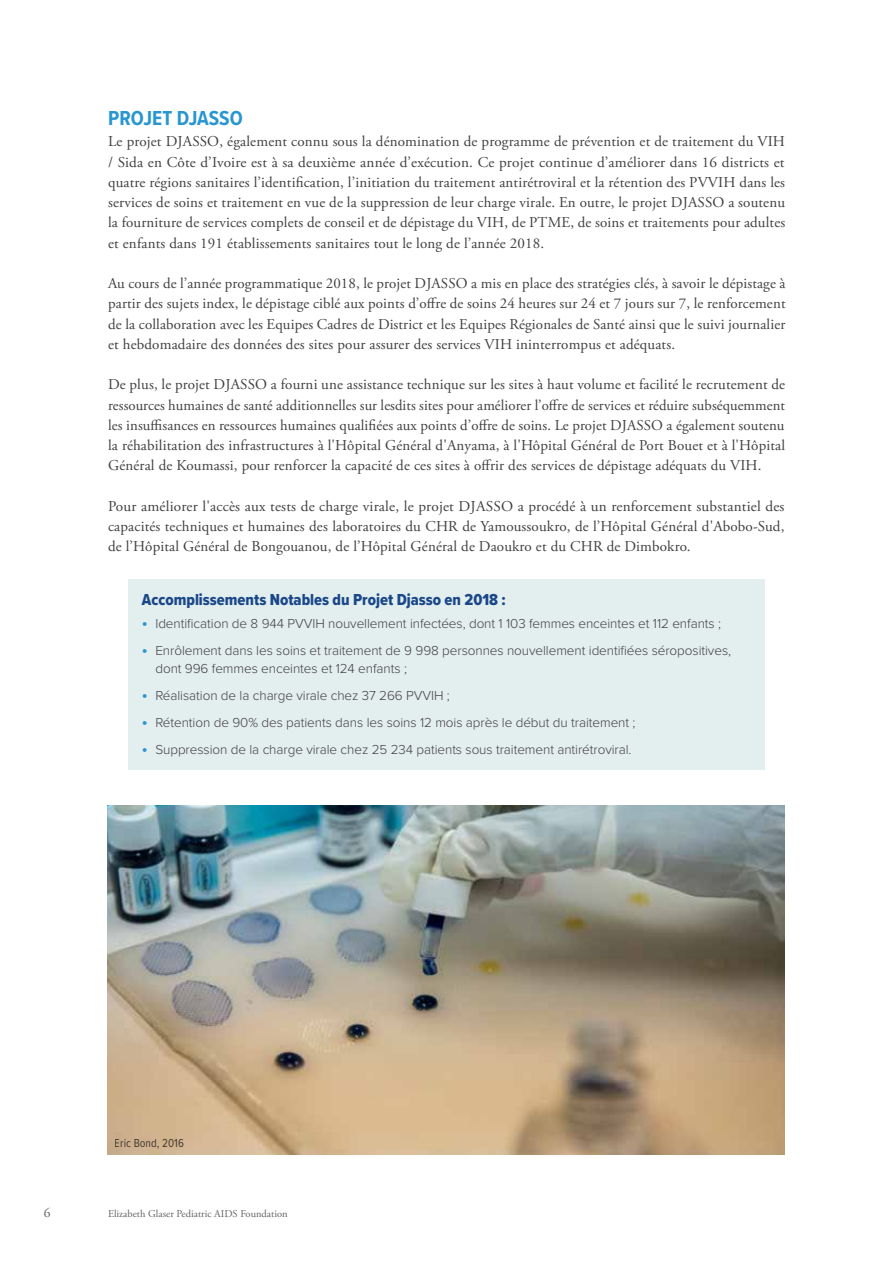
<style>
.page{position:relative;width:893px;height:1263px;background:#fff}
.page>*{position:absolute;margin:0;border:0;box-sizing:border-box;transform-origin:0 0}
.t1{font:700 21px "Proxima Nova Cond";color:#2896d0}
.t2{font:16.5px "Proxima Nova Cond Extrabld";color:#194788}
.t3{font:15px/20.2px "Adobe Garamond Pro";letter-spacing:.01em;color:#414042;text-align:justify}
.t4{font:300 13.5px/18px "Proxima Nova";letter-spacing:-.005em;color:#414042}
.t5{font:13.5px "Adobe Garamond Pro";color:#636466}
.t6{font:12px "Proxima Nova Cond";color:#231f20}
.t7{font:10.5px "Adobe Garamond Pro";color:#636466}
.s1{font-family:"Proxima Nova Cond";font-weight:700;font-size:16.5px;color:#2896d0}
</style>
<div class="page">
<div style="left:128px;top:579px;width:637px;height:43px;background:#e3eeee"></div>
<div style="left:128px;top:604px;width:637px;height:40px;background:#e3eeee"></div>
<div style="left:128px;top:631px;width:637px;height:58px;background:#e3eeee"></div>
<div style="left:128px;top:676px;width:637px;height:40px;background:#e3eeee"></div>
<div style="left:128px;top:703px;width:637px;height:40px;background:#e3eeee"></div>
<div style="left:128px;top:730px;width:637px;height:40px;background:#e3eeee"></div>
<img style="left:108px;top:805px;width:676px;height:349px">
<h1 class="t1" style="left:108px;top:102px;width:136px">PROJET DJASSO</h1>
<p class="t3" style="left:108px;top:132px;width:679px">Le projet DJASSO, également connu sous la dénomination de programme de prévention et de traitement du VIH / Sida en Côte d’Ivoire est à sa deuxième année d’exécution. Ce projet continue d’améliorer dans 16 districts et quatre régions sanitaires l’identification, l’initiation du traitement antirétroviral et la rétention des PVVIH dans les services de soins et traitement en vue de la suppression de leur charge virale. En outre, le projet DJASSO a soutenu la fourniture de services complets de conseil et de dépistage du VIH, de PTME, de soins et traitements pour adultes et enfants dans 191 établissements sanitaires tout le long de l’année 2018.</p>
<p class="t3" style="left:108px;top:274px;width:679px">Au cours de l’année programmatique 2018, le projet DJASSO a mis en place des stratégies clés, à savoir le dépistage à partir des sujets index, le dépistage ciblé aux points d’offre de soins 24 heures sur 24 et 7 jours sur 7, le renforcement de la collaboration avec les Equipes Cadres de District et les Equipes Régionales de Santé ainsi que le suivi journalier et hebdomadaire des données des sites pour assurer des services VIH ininterrompus et adéquats.</p>
<p class="t3" style="left:108px;top:375px;width:678px">De plus, le projet DJASSO a fourni une assistance technique sur les sites à haut volume et facilité le recrutement de ressources humaines de santé additionnelles sur lesdits sites pour améliorer l’offre de services et réduire subséquemment les insuffisances en ressources humaines qualifiées aux points d’offre de soins. Le projet DJASSO a également soutenu la réhabilitation des infrastructures à l'Hôpital Général d'Anyama, à l'Hôpital Général de Port Bouet et à l'Hôpital Général de Koumassi, pour renforcer la capacité de ces sites à offrir des services de dépistage adéquats du VIH.</p>
<p class="t3" style="left:108px;top:496px;width:678px">Pour améliorer l'accès aux tests de charge virale, le projet DJASSO a procédé à un renforcement substantiel des capacités techniques et humaines des laboratoires du CHR de Yamoussoukro, de l’Hôpital Général d'Abobo-Sud, de l’Hôpital Général de Bongouanou, de l’Hôpital Général de Daoukro et du CHR de Dimbokro.</p>
<p class="t2" style="left:142px;top:588px;width:365px">Accomplissements Notables du Projet Djasso en 2018 :</p>
<p class="t4" style="left:142px;top:614px;width:581px"><span class="s1">•</span> Identification de 8 944 PVVIH nouvellement infectées, dont 1 103 femmes enceintes et 112 enfants ;</p>
<p class="t4" style="left:155px;top:641px;width:577px;text-indent:-14px"><span class="s1">•</span> Enrôlement dans les soins et traitement de 9 998 personnes nouvellement identifiées séropositives, dont 996 femmes enceintes et 124 enfants ;</p>
<p class="t4" style="left:142px;top:686px;width:309px"><span class="s1">•</span> Réalisation de la charge virale chez 37 266 PVVIH ;</p>
<p class="t4" style="left:142px;top:713px;width:495px"><span class="s1">•</span> Rétention de 90% des patients dans les soins 12 mois après le début du traitement ;</p>
<p class="t4" style="left:142px;top:740px;width:491px"><span class="s1">•</span> Suppression de la charge virale chez 25 234 patients sous traitement antirétroviral.</p>
<p class="t6" style="left:115px;top:1134px;width:71px">Eric Bond, 2016</p>
<p class="t5" style="left:44px;top:1205px;width:8px">6</p>
<p class="t7" style="left:108px;top:1207px;width:181px">Elizabeth Glaser Pediatric AIDS Foundation</p>
</div>
